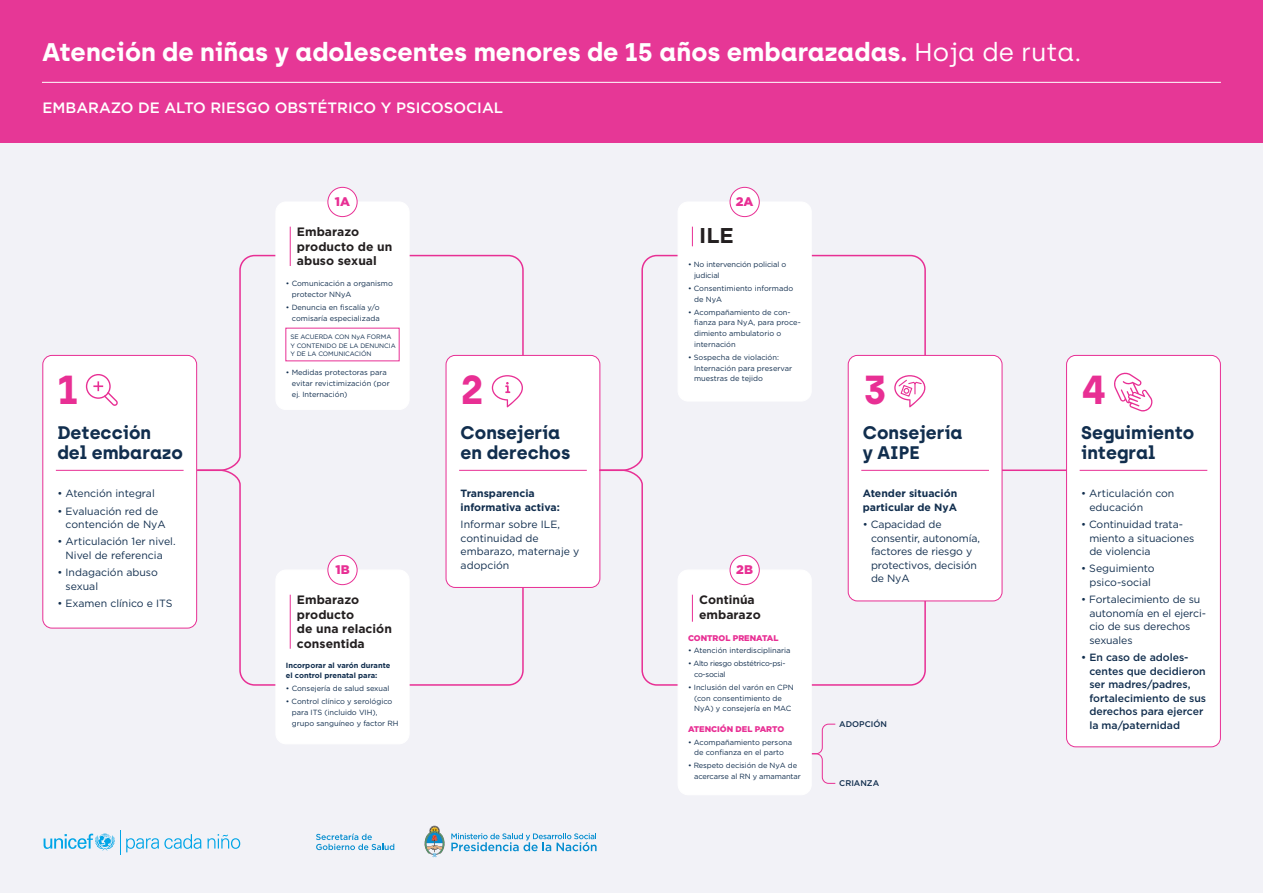
<style>
.page{position:relative;width:1263px;height:893px;background:#f2f2f7}
.page>*{position:absolute;margin:0;border:0;box-sizing:border-box;transform-origin:0 0}
.t1{font:700 40.5px "Archia";color:#e82f94}
.t2{font:700 25.5px "Archia";color:#fff}
.t3{font:700 21.38px "Gotham HTF";color:#231f20}
.t4{font:700 18.23px/20.2px "Archia";color:#112e4e}
.t5{font:500 15px "Gotham HTF";color:#fff}
.t6{font:900 12.45px "Gotham HTF";color:#e82f94}
.t7{font:700 12.15px/14.9px "Gotham HTF";color:#231f20}
.t8{font:10.5px/13.5px "Gotham HTF";letter-spacing:-.01em;color:#112e4e}
.t9{font:500 10.5px/13.5px "Gotham HTF";letter-spacing:-.005em;color:#112e4e}
.t10{font:700 10.5px/13.5px "Gotham HTF";color:#112e4e}
.t11{font:900 8.25px "Gotham HTF";color:#e82f94}
.t12{font:500 8.25px "Gotham HTF";color:#112e4e}
.t13{font:7.5px/10.8px "Gotham HTF";color:#112e4e}
.t14{font:700 7.5px/10.8px "Gotham HTF";color:#112e4e}
.t15{font:7.5px/10.8px "Gotham HTF";letter-spacing:-.03em;color:#112e4e}
.t16{font:6.38px/8.8px "Gotham HTF";letter-spacing:-.01em;color:#112e4e}
.s1{font-weight:400}
</style>
<div class="page">
<svg style="left:207px;top:834px;width:33px;height:15px"></svg>
<svg style="left:44px;top:830px;width:157px;height:25px"></svg>
<svg style="left:425px;top:825px;width:19px;height:32px"></svg>
<svg style="left:451px;top:833px;width:146px;height:18px"></svg>
<svg style="left:316px;top:833px;width:78px;height:17px"></svg>
<svg style="left:196px;top:254px;width:87px;height:432px"></svg>
<svg style="left:402px;top:556px;width:122px;height:130px"></svg>
<svg style="left:409px;top:254px;width:115px;height:103px"></svg>
<hr style="left:999px;top:469px;width:70px;height:2px;background:#e82f94">
<svg style="left:812px;top:723px;width:23px;height:61px"></svg>
<div style="left:43px;top:355px;width:154px;height:273px;background:#fff;border-radius:9px"></div>
<div style="left:42px;top:355px;width:155px;height:273px;border:1px solid #e82f94;border-radius:9px"></div>
<svg style="left:86px;top:374px;width:32px;height:32px"></svg>
<hr style="left:56px;top:470px;width:127px;height:1px;background:#e82f94">
<div style="left:446px;top:355px;width:154px;height:232px;background:#fff;border-radius:9px"></div>
<div style="left:446px;top:355px;width:154px;height:233px;border:1px solid #e82f94;border-radius:9px"></div>
<hr style="left:460px;top:470px;width:126px;height:1px;background:#e82f94">
<svg style="left:492px;top:375px;width:31px;height:32px"></svg>
<div style="left:1066px;top:355px;width:154px;height:392px;background:#fff;border-radius:9px"></div>
<div style="left:1066px;top:355px;width:155px;height:392px;border:1px solid #e82f94;border-radius:9px"></div>
<hr style="left:1080px;top:470px;width:127px;height:1px;background:#e82f94">
<svg style="left:1114px;top:372px;width:39px;height:39px"></svg>
<div style="left:276px;top:202px;width:133px;height:208px;background:#fff;border-radius:10px"></div>
<div style="left:276px;top:202px;width:133px;height:208px;border:1px solid #fff;border-radius:10px"></div>
<hr style="left:290px;top:227px;width:1px;height:39px;background:#e82f94">
<div style="left:328px;top:187px;width:29px;height:30px;background:#fff;border-radius:50%"></div>
<div style="left:327px;top:187px;width:30px;height:30px;border:1px solid #e82f94;border-radius:50%"></div>
<svg style="left:809px;top:556px;width:118px;height:130px"></svg>
<svg style="left:812px;top:254px;width:115px;height:103px"></svg>
<div style="left:678px;top:570px;width:133px;height:225px;background:#fff;border-radius:10px"></div>
<div style="left:678px;top:570px;width:134px;height:225px;border:1px solid #fff;border-radius:10px"></div>
<svg style="left:599px;top:254px;width:106px;height:432px"></svg>
<div style="left:730px;top:555px;width:29px;height:30px;background:#fff;border-radius:50%"></div>
<div style="left:730px;top:555px;width:30px;height:30px;border:1px solid #e82f94;border-radius:50%"></div>
<div style="left:678px;top:202px;width:133px;height:199px;background:#fff;border-radius:10px"></div>
<div style="left:678px;top:202px;width:134px;height:199px;border:1px solid #fff;border-radius:10px"></div>
<svg style="left:692px;top:227px;width:1px;height:19px"></svg>
<div style="left:730px;top:187px;width:29px;height:30px;background:#fff;border-radius:50%"></div>
<div style="left:730px;top:187px;width:30px;height:30px;border:1px solid #e82f94;border-radius:50%"></div>
<div style="left:276px;top:570px;width:133px;height:174px;background:#fff;border-radius:10px"></div>
<div style="left:276px;top:570px;width:133px;height:174px;border:1px solid #fff;border-radius:10px"></div>
<hr style="left:290px;top:595px;width:1px;height:54px;background:#e82f94">
<div style="left:328px;top:555px;width:29px;height:30px;background:#fff;border-radius:50%"></div>
<div style="left:327px;top:555px;width:30px;height:30px;border:1px solid #e82f94;border-radius:50%"></div>
<div style="left:848px;top:355px;width:154px;height:246px;background:#fff;border-radius:9px"></div>
<div style="left:848px;top:355px;width:154px;height:246px;border:1px solid #e82f94;border-radius:9px"></div>
<hr style="left:862px;top:470px;width:126px;height:1px;background:#e82f94">
<svg style="left:894px;top:375px;width:31px;height:32px"></svg>
<div style="left:0;top:0;width:1263px;height:142px;background:#e63796"></div>
<hr style="left:42px;top:82px;width:1178px;height:1px;background:#fff">
<h2 class="t2" style="left:42px;top:36px;width:1040px">Atención de niñas y adolescentes menores de 15 años embarazadas. <span class="s1">Hoja de ruta.</span></h2>
<h3 class="t5" style="left:42px;top:99px;width:462px">EMBARAZO DE ALTO RIESGO OBSTÉTRICO Y PSICOSOCIAL</h3>
<h3 class="t6" style="left:335px;top:195px;width:17px">1A</h3>
<h1 class="t1" style="left:57px;top:365px;width:22px">1</h1>
<h3 class="t4" style="left:57px;top:422px;width:127px">Detección del embarazo</h3>
<h3 class="t8" style="left:57px;top:487px;width:99px">• Atención integral</h3>
<h3 class="t8" style="left:66px;top:504px;width:102px;text-indent:-8px">• Evaluación red de contención de NyA</h3>
<h3 class="t8" style="left:57px;top:535px;width:120px;text-align:center">• Articulación 1er nivel.<br>Nivel de referencia</h3>
<h3 class="t8" style="left:66px;top:566px;width:94px;text-indent:-8px">• Indagación abuso sexual</h3>
<h3 class="t8" style="left:57px;top:596px;width:117px">• Examen clínico e ITS</h3>
<h3 class="t7" style="left:297px;top:224px;width:97px">Embarazo producto de un abuso sexual</h3>
<p class="t13" style="left:292px;top:278px;width:102px;text-indent:-6px">• Comunicación a organismo protector NNyA</p>
<p class="t13" style="left:286px;top:302px;width:95px;text-align:right">• Denuncia en fiscalía y/o comisaría especializada</p>
<p class="t16" style="left:290px;top:332px;width:107px">SE ACUERDA CON NyA FORMA<br>Y CONTENIDO DE LA DENUNCIA<br>Y DE LA COMUNICACIÓN</p>
<p class="t13" style="left:292px;top:367px;width:99px;text-indent:-6px">• Medidas protectoras para evitar revictimización (por ej. Internación)</p>
<h3 class="t6" style="left:335px;top:563px;width:16px">1B</h3>
<h3 class="t7" style="left:297px;top:592px;width:96px">Embarazo producto<br>de una relación consentida</h3>
<p class="t14" style="left:286px;top:659px;width:106px">Incorporar al varón durante el control prenatal para:</p>
<p class="t13" style="left:286px;top:683px;width:105px">• Consejería de salud sexual</p>
<p class="t13" style="left:292px;top:696px;width:108px;text-indent:-6px">• Control clínico y serológico para ITS (incluido VIH), grupo sanguíneo y factor RH</p>
<h1 class="t1" style="left:461px;top:365px;width:25px">2</h1>
<h3 class="t4" style="left:461px;top:422px;width:111px">Consejería en derechos</h3>
<h3 class="t10" style="left:461px;top:487px;width:101px">Transparencia informativa activa:</h3>
<h3 class="t8" style="left:461px;top:518px;width:120px">Informar sobre ILE, continuidad de embarazo, maternaje y adopción</h3>
<h3 class="t6" style="left:736px;top:195px;width:19px">2A</h3>
<h3 class="t3" style="left:699px;top:224px;width:36px">ILE</h3>
<p class="t13" style="left:694px;top:259px;width:94px;text-indent:-6px">• No intervención policial o judicial</p>
<p class="t13" style="left:694px;top:283px;width:101px;text-indent:-6px">• Consentimiento informado de NyA</p>
<p class="t13" style="left:694px;top:306px;width:108px;text-indent:-6px">• Acompañamiento de con&shy;fianza para NyA, para proce&shy;dimiento ambulatorio o internación</p>
<p class="t13" style="left:694px;top:352px;width:99px;text-indent:-6px">• Sospecha de violación:<br>Internación para preservar muestras de tejido</p>
<h3 class="t6" style="left:736px;top:563px;width:18px">2B</h3>
<h3 class="t7" style="left:699px;top:592px;width:63px">Continúa embarazo</h3>
<p class="t11" style="left:688px;top:633px;width:92px">CONTROL PRENATAL</p>
<p class="t13" style="left:688px;top:645px;width:104px">• Atención interdisciplinaria</p>
<p class="t15" style="left:694px;top:658px;width:93px;text-indent:-6px">• Alto riesgo obstétrico-psi&shy;co-social</p>
<p class="t13" style="left:694px;top:682px;width:101px;text-indent:-6px">• Inclusión del varón en CPN (con consentimiento de<br>NyA) y consejería en MAC</p>
<p class="t11" style="left:688px;top:724px;width:98px">ATENCIÓN DEL PARTO</p>
<p class="t13" style="left:688px;top:736px;width:106px;text-align:center">• Acompañamiento persona de confianza en el parto</p>
<p class="t13" style="left:694px;top:760px;width:108px;text-indent:-6px">• Respeto decisión de NyA de acercarse al RN y amamantar</p>
<h1 class="t1" style="left:863px;top:365px;width:25px">3</h1>
<h3 class="t4" style="left:863px;top:422px;width:101px">Consejería y AIPE</h3>
<h3 class="t10" style="left:863px;top:487px;width:96px">Atender situación particular de NyA</h3>
<h3 class="t8" style="left:871px;top:518px;width:110px;text-indent:-8px">• Capacidad de consentir, autonomía, factores de riesgo y protectivos, decisión de NyA</h3>
<p class="t12" style="left:839px;top:719px;width:49px">ADOPCIÓN</p>
<p class="t12" style="left:839px;top:778px;width:42px">CRIANZA</p>
<h1 class="t1" style="left:1081px;top:365px;width:27px">4</h1>
<h3 class="t4" style="left:1081px;top:422px;width:115px">Seguimiento integral</h3>
<h3 class="t8" style="left:1089px;top:487px;width:87px;text-indent:-8px">• Articulación con educación</h3>
<h3 class="t8" style="left:1089px;top:518px;width:106px;text-indent:-8px">• Continuidad trata&shy;miento a situaciones de violencia</h3>
<h3 class="t8" style="left:1081px;top:562px;width:75px;text-align:center">• Seguimiento psico-social</h3>
<h3 class="t8" style="left:1089px;top:593px;width:118px;text-indent:-8px">• Fortalecimiento de su autonomía en el ejerci&shy;cio de sus derechos sexuales</h3>
<h3 class="t9" style="left:1089px;top:650px;width:118px;text-indent:-8px">• En caso de adoles&shy;centes que decidieron ser madres/padres, fortalecimiento de sus derechos para ejercer la ma/paternidad</h3>
</div>
